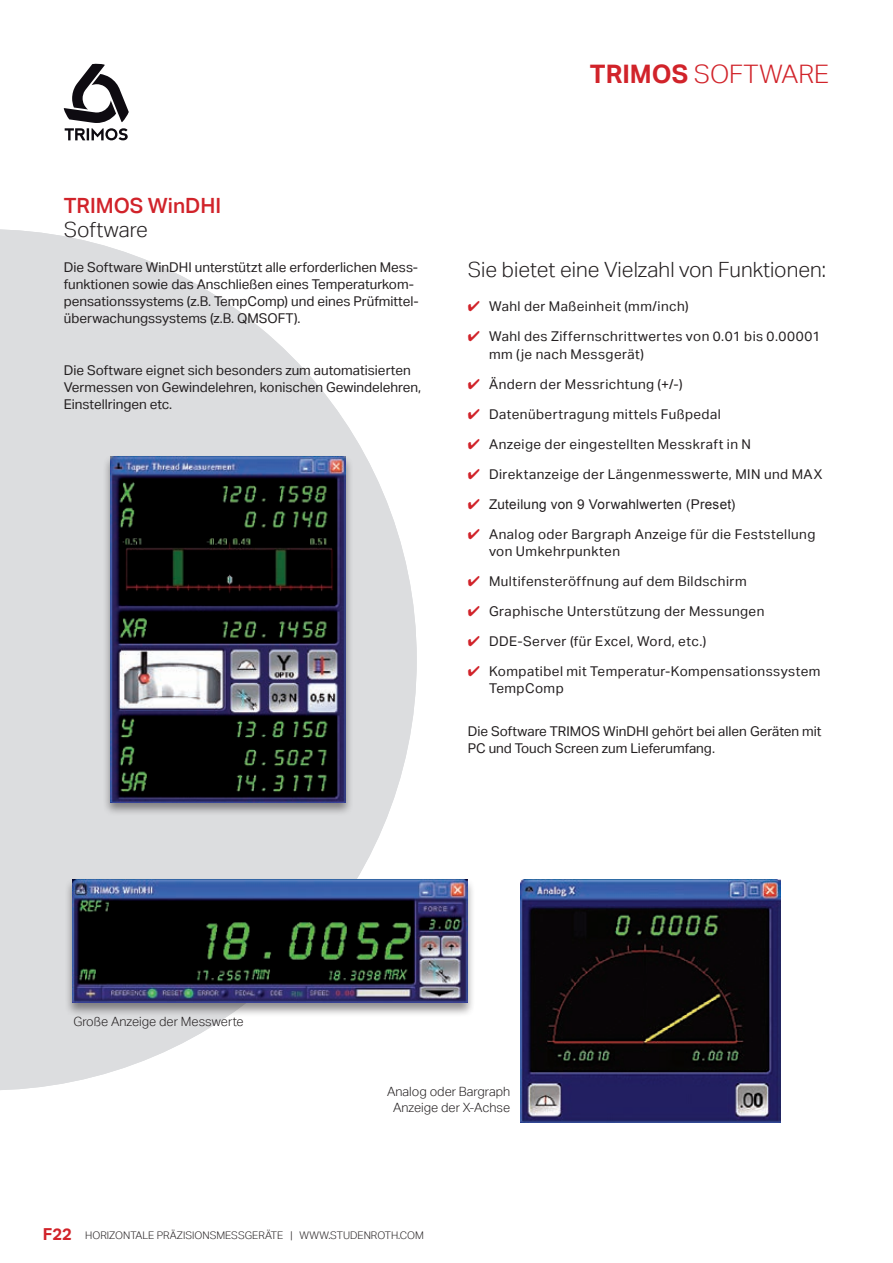
<style>
.page{position:relative;width:893px;height:1263px;background:#fff}
.page>*{position:absolute;margin:0;border:0;box-sizing:border-box;transform-origin:0 0}
.t1{font:300 25.5px "Aktiv Grotesk";color:#d1232a}
.t2{font:300 21px "Aktiv Grotesk";color:#231f20}
.t3{font:500 21px "Aktiv Grotesk";color:#d1232a}
.t4{font:13.5px/17.2px "Aktiv Grotesk";letter-spacing:.025em;color:#231f20}
.t5{font:13.5px/17.2px "Aktiv Grotesk";color:#231f20}
.t6{font:13.5px "Arial";letter-spacing:.02em;color:#231f20}
.t7{font:300 12.75px/15.8px "Aktiv Grotesk";color:#231f20;text-align:center}
.t8{font:300 10.5px "Aktiv Grotesk";color:#231f20}
.s1{font-weight:700}
.s2{color:#d1232a}
.s3{font-weight:700;font-size:16.5px;color:#d1232a}
</style>
<div class="page">
<svg style="left:64px;top:64px;width:65px;height:76px"></svg>
<svg style="left:0;top:229px;width:417px;height:861px;fill:#dcdddf"></svg>
<div style="left:102px;top:454px;width:252px;height:363px;background:#231f20;opacity:.5"></div>
<img style="left:111px;top:456px;width:235px;height:346px">
<img style="left:520px;top:879px;width:261px;height:244px">
<div style="left:64px;top:877px;width:412px;height:140px;background:#231f20;opacity:.5"></div>
<img style="left:72px;top:879px;width:395px;height:123px">
<h2 class="t3" style="left:64px;top:193px;width:159px">TRIMOS WinDHI</h2>
<h2 class="t2" style="left:64px;top:218px;width:86px">Software</h2>
<p class="t5" style="left:64px;top:258px;width:356px">Die Software WinDHI unterstützt alle erforderlichen Mess&shy;funktionen sowie das Anschließen eines Temperaturkom&shy;pensationssystems (z.B. TempComp) und eines Prüfmittel&shy;überwachungssystems (z.B. QMSOFT).</p>
<p class="t5" style="left:64px;top:361px;width:359px">Die Software eignet sich besonders zum automatisierten<br>Vermessen von Gewindelehren, konischen Gewindelehren,<br>Einstellringen etc.</p>
<h1 class="t1" style="left:590px;top:59px;width:241px"><span class="s1">TRIMOS</span> SOFTWARE</h1>
<h2 class="t2" style="left:468px;top:258px;width:360px">Sie bietet eine Vielzahl von Funktionen:</h2>
<p class="t4" style="left:468px;top:298px;width:222px"><span class="s2">✔</span> Wahl der Maßeinheit (mm/inch)</p>
<p class="t4" style="left:489px;top:328px;width:333px;text-indent:-21px"><span class="s2">✔</span> Wahl des Ziffernschrittwertes von 0.01 bis 0.00001 mm (je nach Messgerät)</p>
<p class="t4" style="left:468px;top:375px;width:216px"><span class="s2">✔</span> Ändern der Messrichtung (+/-)</p>
<p class="t4" style="left:468px;top:405px;width:255px"><span class="s2">✔</span> Datenübertragung mittels Fußpedal</p>
<p class="t4" style="left:468px;top:435px;width:285px"><span class="s2">✔</span> Anzeige der eingestellten Messkraft in N</p>
<p class="t4" style="left:468px;top:465px;width:356px"><span class="s2">✔</span> Direktanzeige der Längenmesswerte, MIN und MAX</p>
<p class="t6" style="left:468px;top:495px;width:269px"><span class="s2">✔</span> Zuteilung von 9 Vorwahlwerten (Preset)</p>
<p class="t4" style="left:489px;top:525px;width:328px;text-indent:-21px"><span class="s2">✔</span> Analog oder Bargraph Anzeige für die Feststellung von Umkehrpunkten</p>
<p class="t4" style="left:468px;top:572px;width:280px"><span class="s2">✔</span> Multifensteröffnung auf dem Bildschirm</p>
<p class="t4" style="left:468px;top:602px;width:298px"><span class="s2">✔</span> Graphische Unterstützung der Messungen</p>
<p class="t4" style="left:468px;top:632px;width:240px"><span class="s2">✔</span> DDE-Server (für Excel, Word, etc.)</p>
<p class="t4" style="left:489px;top:662px;width:333px;text-indent:-21px"><span class="s2">✔</span> Kompatibel mit Temperatur-Kompensationssystem<br>TempComp</p>
<p class="t5" style="left:468px;top:722px;width:355px">Die Software TRIMOS WinDHI gehört bei allen Geräten mit<br>PC und Touch Screen zum Lieferumfang.</p>
<p class="t7" style="left:73px;top:1013px;width:172px">Große Anzeige der Messwerte</p>
<p class="t7" style="left:387px;top:1084px;width:125px">Analog oder Bargraph<br>Anzeige der X-Achse</p>
<p class="t8" style="left:43px;top:1229px;width:382px"><span class="s3">F22</span> HORIZONTALE PRÄZISIONSMESSGERÄTE | WWW.STUDENROTH.COM</p>
</div>
